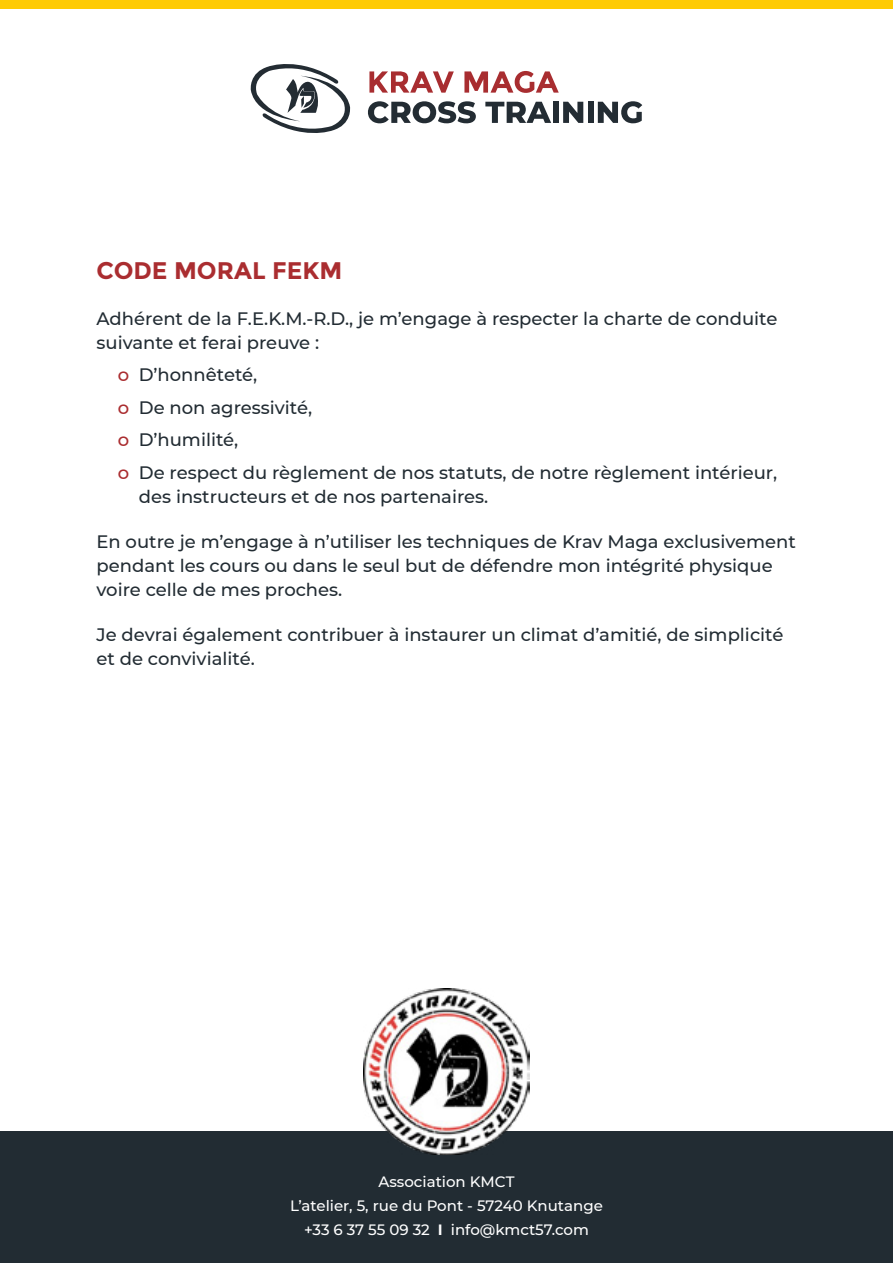
<style>
.page{position:relative;width:893px;height:1263px;background:#fff}
.page>*{position:absolute;margin:0;border:0;box-sizing:border-box;transform-origin:0 0}
.t1{font:700 24px "Montserrat";color:#aa2d30}
.t2{font:500 18px/24px "Montserrat";color:#222c33}
.t3{font:500 15px/24px "Montserrat";color:#fff;text-align:center}
.s1{color:#aa2d30}
.s2{font-weight:700}
</style>
<div class="page">
<div style="left:0;top:0;width:893px;height:9px;background:#fecb04"></div>
<svg style="left:369px;top:71px;width:85px;height:22px"></svg>
<svg style="left:464px;top:71px;width:95px;height:22px"></svg>
<svg style="left:368px;top:101px;width:108px;height:23px"></svg>
<svg style="left:485px;top:102px;width:66px;height:21px"></svg>
<div style="left:553px;top:102px;width:6px;height:21px;background:#232c33"></div>
<svg style="left:563px;top:102px;width:20px;height:21px"></svg>
<div style="left:588px;top:102px;width:6px;height:21px;background:#232c33"></div>
<svg style="left:598px;top:101px;width:44px;height:22px"></svg>
<svg style="left:251px;top:64px;width:100px;height:69px"></svg>
<div style="left:0;top:1131px;width:893px;height:132px;background:#222c33"></div>
<img style="left:364px;top:989px;width:165px;height:165px">
<h1 class="t1" style="left:96px;top:257px;width:247px">CODE MORAL FEKM</h1>
<p class="t2" style="left:96px;top:306px;width:682px">Adhérent de la F.E.K.M.-R.D., je m’engage à respecter la charte de conduite suivante et ferai preuve :</p>
<p class="t2" style="left:118px;top:358px;width:661px;line-height:32.5px"><span class="s1">o</span> D’honnêteté,<br><span class="s1">o</span> De non agressivité,<br><span class="s1">o</span> D’humilité,<br><span class="s1">o</span> De respect du règlement de nos statuts, de notre règlement intérieur,</p>
<p class="t2" style="left:139px;top:484px;width:351px">des instructeurs et de nos partenaires.</p>
<p class="t2" style="left:96px;top:529px;width:701px">En outre je m’engage à n’utiliser les techniques de Krav Maga exclusivement pendant les cours ou dans le seul but de défendre mon intégrité physique voire celle de mes proches.</p>
<p class="t2" style="left:96px;top:622px;width:688px">Je devrai également contribuer à instaurer un climat d’amitié, de simplicité et de convivialité.</p>
<p class="t3" style="left:290px;top:1169px;width:314px">Association KMCT<br>L’atelier, 5, rue du Pont - 57240 Knutange +33 6 37 55 09 32 <span class="s2">I</span> info@kmct57.com</p>
</div>
